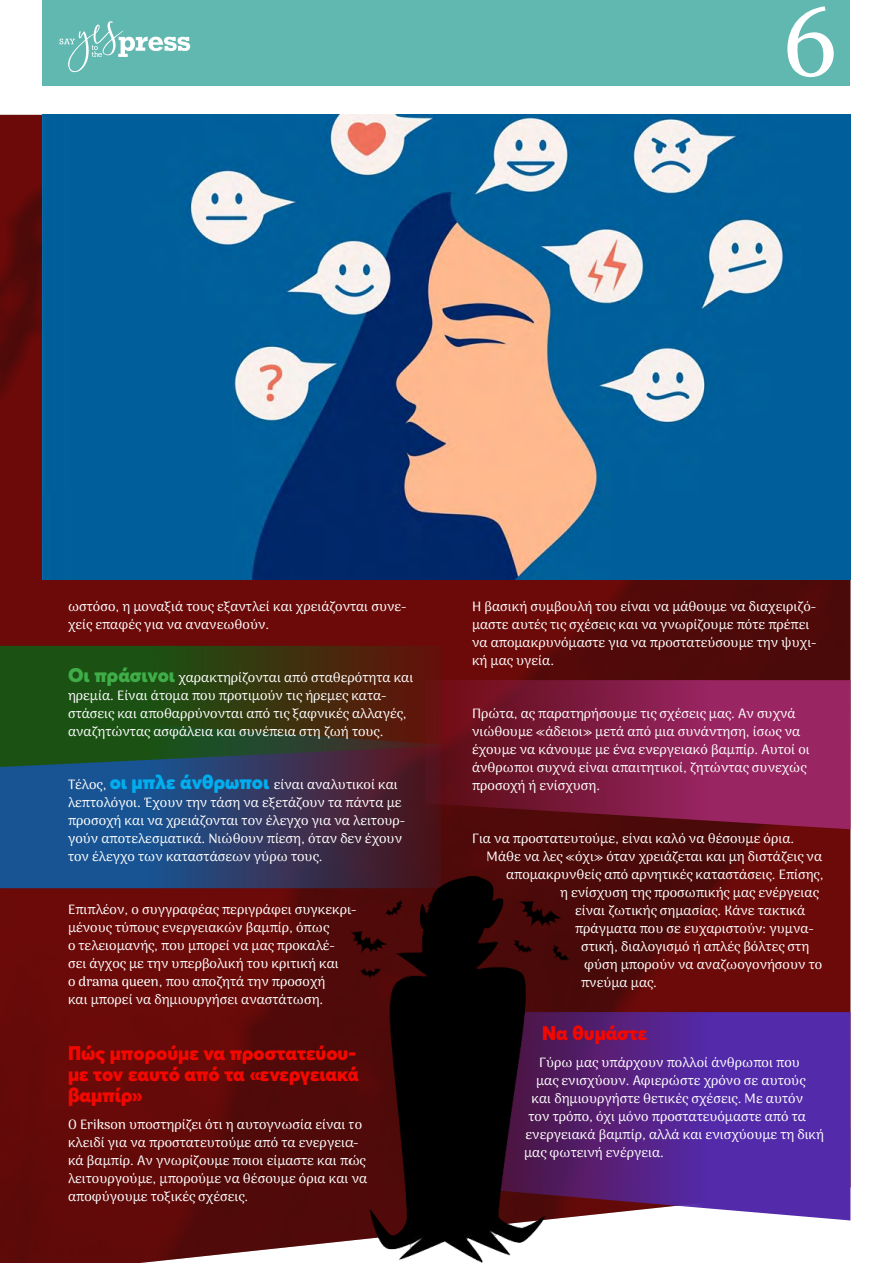
<style>
.page{position:relative;width:893px;height:1263px;background:#fff}
.page>*{position:absolute;margin:0;border:0;box-sizing:border-box;transform-origin:0 0}
.t1{font:97.5px "Georgia";color:#fff}
.t2{font:900 19.5px/21px "Averta";color:#f20801}
.t3{font:100 13.5px/18px "Arima";color:#fff}
.s1{font-family:"Averta";font-weight:900;font-size:19.5px;color:#3fae49}
.s2{font-family:"Averta";font-weight:900;font-size:19.5px;color:#00aeef}
</style>
<div class="page">
<img style="left:0;top:115px;width:850px;height:1148px">
<svg style="left:0;top:767px;width:441px;height:121px;background:#2b3e6b"></svg>
<svg style="left:425px;top:680px;width:425px;height:149px;background:#811b43"></svg>
<svg style="left:569px;top:1012px;width:281px;height:208px;background:#5a2d99"></svg>
<div style="left:43px;top:0;width:807px;height:85px;background:#61b8b0"></div>
<svg style="left:60px;top:21px;width:130px;height:51px"></svg>
<svg style="left:0;top:646px;width:441px;height:121px;background:#313d18"></svg>
<img style="left:43px;top:115px;width:807px;height:465px">
<img style="left:351px;top:876px;width:218px;height:387px">
<h1 class="t1" style="left:782px;top:-29px;width:57px">6</h1>
<p class="t3" style="left:68px;top:598px;width:340px">ωστόσο, η μοναξιά τους εξαντλεί και χρειάζονται συνε&shy;χείς επαφές για να ανανεωθούν.</p>
<p class="t3" style="left:68px;top:669px;width:347px"><span class="s1">Οι πράσινοι</span> χαρακτηρίζονται από σταθερότητα και ηρεμία. Είναι άτομα που προτιμούν τις ήρεμες κατα&shy;στάσεις και αποθαρρύνονται από τις ξαφνικές αλλαγές, αναζητώντας ασφάλεια και συνέπεια στη ζωή τους.</p>
<p class="t3" style="left:68px;top:776px;width:339px">Τέλος, <span class="s2">οι μπλε άνθρωποι</span> είναι αναλυτικοί και λεπτολόγοι. Έχουν την τάση να εξετάζουν τα πάντα με προσοχή και να χρειάζονται τον έλεγχο για να λειτουρ&shy;γούν αποτελεσματικά. Νιώθουν πίεση, όταν δεν έχουν τον έλεγχο των καταστάσεων γύρω τους.</p>
<p class="t3" style="left:68px;top:901px;width:290px">Επιπλέον, ο συγγραφέας περιγράφει συγκεκρι&shy;μένους τύπους ενεργειακών βαμπίρ, όπως<br>ο τελειομανής, που μπορεί να μας προκαλέ&shy;σει άγχος με την υπερβολική του κριτική και<br>ο drama queen, που αποζητά την προσοχή<br>και μπορεί να δημιουργήσει αναστάτωση.</p>
<h2 class="t2" style="left:68px;top:1042px;width:293px">Πώς μπορούμε να προστατεύου&shy;με τον εαυτό από τα «ενεργειακά βαμπίρ»</h2>
<p class="t3" style="left:68px;top:1115px;width:301px">Ο Erikson υποστηρίζει ότι η αυτογνωσία είναι το κλειδί για να προστατευτούμε από τα ενεργεια&shy;κά βαμπίρ. Αν γνωρίζουμε ποιοι είμαστε και πώς λειτουργούμε, μπορούμε να θέσουμε όρια και να αποφύγουμε τοξικές σχέσεις.</p>
<p class="t3" style="left:472px;top:598px;width:346px">Η βασική συμβουλή του είναι να μάθουμε να διαχειριζό&shy;μαστε αυτές τις σχέσεις και να γνωρίζουμε πότε πρέπει να απομακρυνόμαστε για να προστατεύσουμε την ψυχι&shy;κή μας υγεία.</p>
<p class="t3" style="left:472px;top:705px;width:339px">Πρώτα, ας παρατηρήσουμε τις σχέσεις μας. Αν συχνά νιώθουμε «άδειοι» μετά από μια συνάντηση, ίσως να έχουμε να κάνουμε με ένα ενεργειακό βαμπίρ. Αυτοί οι άνθρωποι συχνά είναι απαιτητικοί, ζητώντας συνεχώς προσοχή ή ενίσχυση.</p>
<p class="t3" style="left:472px;top:829px;width:324px">Για να προστατευτούμε, είναι καλό να θέσουμε όρια.</p>
<p class="t3" style="left:487px;top:847px;width:337px">Μάθε να λες «όχι» όταν χρειάζεται και μη διστάζεις να</p>
<p class="t3" style="left:506px;top:865px;width:319px">απομακρυνθείς από αρνητικές καταστάσεις. Επίσης,</p>
<p class="t3" style="left:560px;top:883px;width:260px">η ενίσχυση της προσωπικής μας ενέργειας</p>
<p class="t3" style="left:575px;top:901px;width:232px">είναι ζωτικής σημασίας. Κάνε τακτικά</p>
<p class="t3" style="left:575px;top:919px;width:240px">πράγματα που σε ευχαριστούν: γυμνα-</p>
<p class="t3" style="left:581px;top:937px;width:230px">στική, διαλογισμό ή απλές βόλτες στη</p>
<p class="t3" style="left:584px;top:955px;width:240px">φύση μπορούν να αναζωογονήσουν το</p>
<p class="t3" style="left:581px;top:973px;width:77px">πνεύμα μας.</p>
<h2 class="t2" style="left:542px;top:1022px;width:107px">Να θυμάστε</h2>
<p class="t3" style="left:539px;top:1053px;width:262px">Γύρω μας υπάρχουν πολλοί άνθρωποι που</p>
<p class="t3" style="left:536px;top:1071px;width:271px">μας ενισχύουν. Αφιερώστε χρόνο σε αυτούς</p>
<p class="t3" style="left:532px;top:1089px;width:273px">και δημιουργήστε θετικές σχέσεις. Με αυτόν</p>
<p class="t3" style="left:529px;top:1107px;width:279px">τον τρόπο, όχι μόνο προστατευόμαστε από τα</p>
<p class="t3" style="left:526px;top:1125px;width:300px">ενεργειακά βαμπίρ, αλλά και ενισχύουμε τη δική</p>
<p class="t3" style="left:524px;top:1143px;width:141px">μας φωτεινή ενέργεια.</p>
</div>
